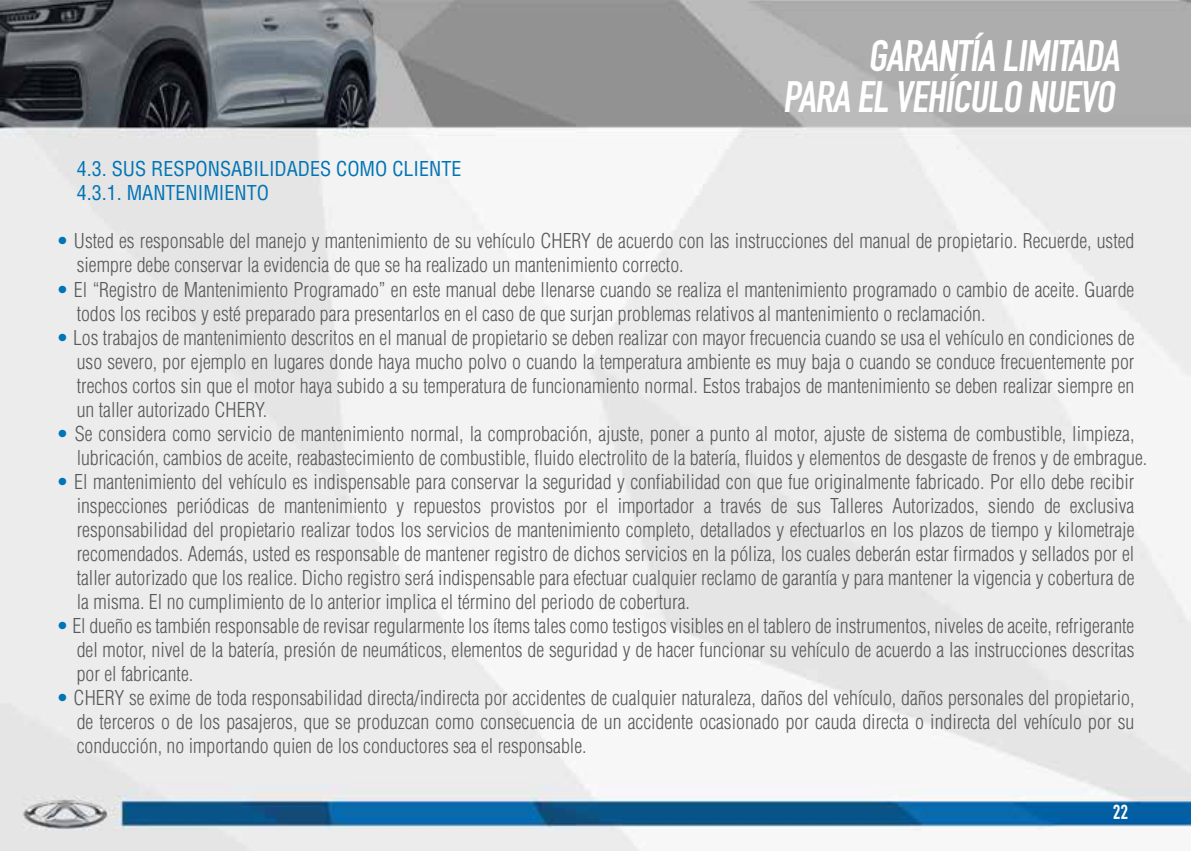
<style>
.page{position:relative;width:1191px;height:851px;background:#fff}
.page>*{position:absolute;margin:0;border:0;box-sizing:border-box;transform-origin:0 0}
.t1{font:700 43.4px/41.2px "DIN Condensed";color:#fff;text-align:right}
.t2{font:300 condensed 20px/24px "Helvetica";color:#58595b;text-align:justify}
.t3{font:condensed 20px/24px "Helvetica";color:#0074b5}
.s1{color:#0074b5}
</style>
<div class="page">
<img style="left:0;top:0;width:1191px;height:850px">
<svg style="left:1113px;top:804px;width:14px;height:14px"></svg>
<h1 class="t1" style="left:782px;top:35px;width:345px">GARANTÍA LIMITADA<br>PARA EL VEHÍCULO NUEVO</h1>
<p class="t3" style="left:77px;top:157px;width:386px">4.3. SUS RESPONSABILIDADES COMO CLIENTE<br>4.3.1. MANTENIMIENTO</p>
<p class="t2" style="left:77px;top:229px;width:1059px;text-indent:-20px"><span class="s1">•</span> Usted es responsable del manejo y mantenimiento de su vehículo CHERY de acuerdo con las instrucciones del manual de propietario. Recuerde, usted siempre debe conservar la evidencia de que se ha realizado un mantenimiento correcto.</p>
<p class="t2" style="left:77px;top:277px;width:1059px;text-indent:-20px"><span class="s1">•</span> El “Registro de Mantenimiento Programado” en este manual debe llenarse cuando se realiza el mantenimiento programado o cambio de aceite. Guarde todos los recibos y esté preparado para presentarlos en el caso de que surjan problemas relativos al mantenimiento o reclamación.</p>
<p class="t2" style="left:77px;top:325px;width:1059px;text-indent:-20px"><span class="s1">•</span> Los trabajos de mantenimiento descritos en el manual de propietario se deben realizar con mayor frecuencia cuando se usa el vehículo en condiciones de uso severo, por ejemplo en lugares donde haya mucho polvo o cuando la temperatura ambiente es muy baja o cuando se conduce frecuentemente por trechos cortos sin que el motor haya subido a su temperatura de funcionamiento normal. Estos trabajos de mantenimiento se deben realizar siempre en un taller autorizado CHERY.</p>
<p class="t2" style="left:77px;top:421px;width:1072px;text-indent:-20px"><span class="s1">•</span> Se considera como servicio de mantenimiento normal, la comprobación, ajuste, poner a punto al motor, ajuste de sistema de combustible, limpieza, lubricación, cambios de aceite, reabastecimiento de combustible, fluido electrolito de la batería, fluidos y elementos de desgaste de frenos y de embrague.</p>
<p class="t2" style="left:77px;top:469px;width:1059px;text-indent:-20px"><span class="s1">•</span> El mantenimiento del vehículo es indispensable para conservar la seguridad y confiabilidad con que fue originalmente fabricado. Por ello debe recibir inspecciones periódicas de mantenimiento y repuestos provistos por el importador a través de sus Talleres Autorizados, siendo de exclusiva responsabilidad del propietario realizar todos los servicios de mantenimiento completo, detallados y efectuarlos en los plazos de tiempo y kilometraje recomendados. Además, usted es responsable de mantener registro de dichos servicios en la póliza, los cuales deberán estar firmados y sellados por el taller autorizado que los realice. Dicho registro será indispensable para efectuar cualquier reclamo de garantía y para mantener la vigencia y cobertura de la misma. El no cumplimiento de lo anterior implica el término del periodo de cobertura.</p>
<p class="t2" style="left:77px;top:613px;width:1059px;text-indent:-20px"><span class="s1">•</span> El dueño es también responsable de revisar regularmente los ítems tales como testigos visibles en el tablero de instrumentos, niveles de aceite, refrigerante del motor, nivel de la batería, presión de neumáticos, elementos de seguridad y de hacer funcionar su vehículo de acuerdo a las instrucciones descritas por el fabricante.</p>
<p class="t2" style="left:77px;top:685px;width:1059px;text-indent:-20px"><span class="s1">•</span> CHERY se exime de toda responsabilidad directa/indirecta por accidentes de cualquier naturaleza, daños del vehículo, daños personales del propietario, de terceros o de los pasajeros, que se produzcan como consecuencia de un accidente ocasionado por cauda directa o indirecta del vehículo por su conducción, no importando quien de los conductores sea el responsable.</p>
</div>
